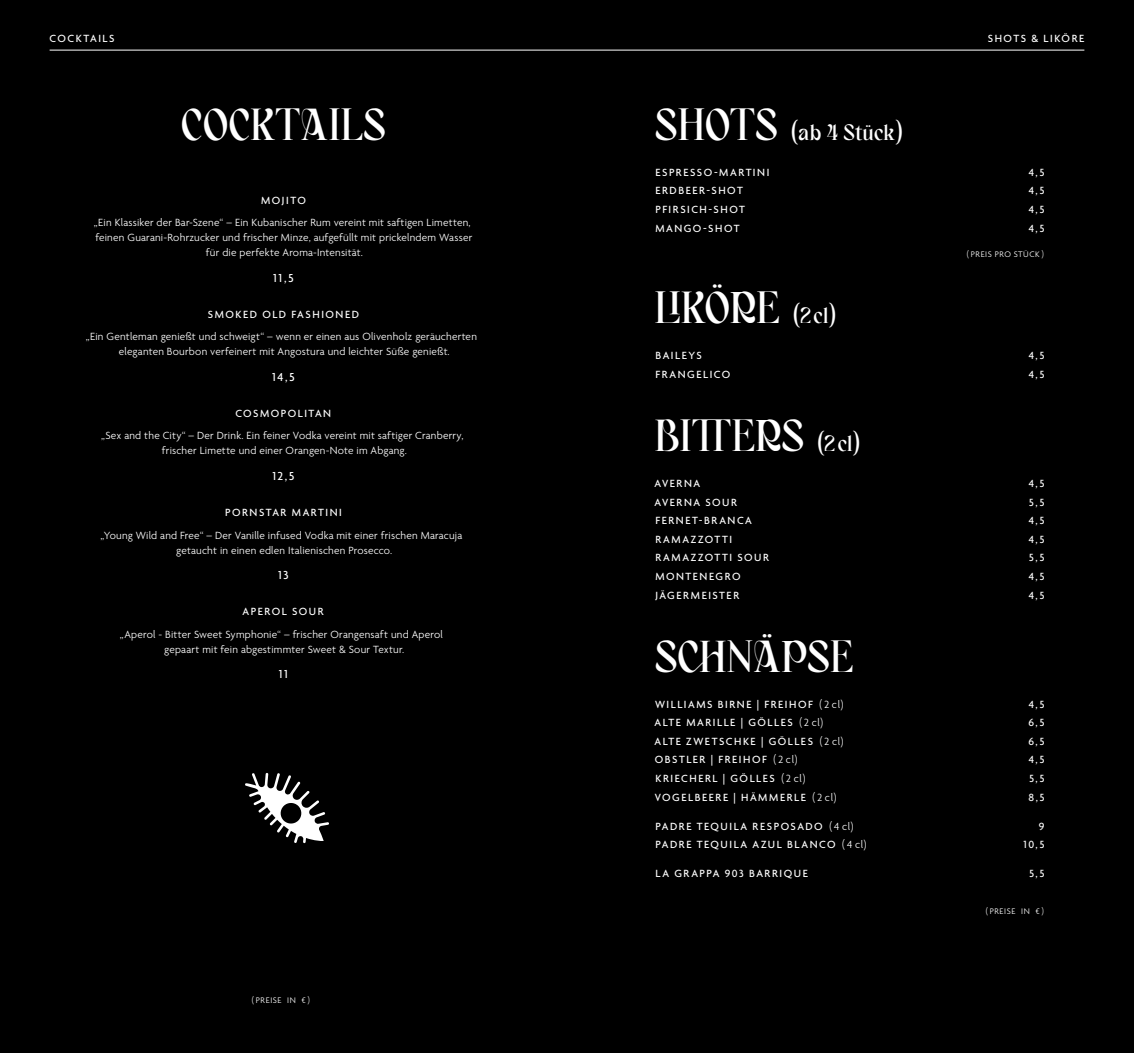
<style>
.page{position:relative;width:1134px;height:1053px;background:#fff}
.page>*{position:absolute;margin:0;border:0;box-sizing:border-box;transform-origin:0 0}
.t1{font:45px "Bagerich";letter-spacing:-.005em;color:#fff}
.t2{font:22.5px "Bagerich";letter-spacing:-.005em;color:#fff}
.t3{font:500 12.5px "Agenda One";letter-spacing:.115em;color:#fff}
.t4{font:300 11.25px/15px "Agenda One";letter-spacing:.02em;color:#fff;text-align:center}
.t5{font:500 11.25px "Agenda One";letter-spacing:.135em;color:#fff}
.t6{font:300 8.75px "Agenda One";letter-spacing:.07em;color:#fff}
.s1{font-size:45px}
.s2{font-size:22.5px}
.s3{font-weight:300}
</style>
<div class="page">
<div style="left:0;top:0;width:1134px;height:1052px;background:#000"></div>
<svg style="left:245px;top:773px;width:84px;height:70px"></svg>
<hr style="left:50px;top:50px;width:1034px;height:1px;background:#fff">
<p class="t5" style="left:50px;top:32px;width:66px">COCKTAILS</p>
<p class="t5" style="left:988px;top:32px;width:98px">SHOTS &amp; LIKÖRE</p>
<h1 class="t1" style="left:181px;top:92px;width:206px">COCKTAILS</h1>
<p class="t5" style="left:261px;top:195px;width:46px">MOJITO</p>
<p class="t4" style="left:94px;top:215px;width:380px">„Ein Klassiker der Bar-Szene“ – Ein Kubanischer Rum vereint mit saftigen Limetten, feinen Guarani-Rohrzucker und frischer Minze, aufgefüllt mit prickelndem Wasser für die perfekte Aroma-Intensität.</p>
<p class="t3" style="left:273px;top:271px;width:22px">11,5</p>
<p class="t5" style="left:208px;top:309px;width:153px">SMOKED OLD FASHIONED</p>
<p class="t4" style="left:86px;top:329px;width:393px">„Ein Gentleman genießt und schweigt“ – wenn er einen aus Olivenholz geräucherten eleganten Bourbon verfeinert mit Angostura und leichter Süße genießt.</p>
<p class="t3" style="left:272px;top:370px;width:24px">14,5</p>
<p class="t5" style="left:235px;top:407px;width:97px">COSMOPOLITAN</p>
<p class="t4" style="left:101px;top:428px;width:364px">„Sex and the City“ – Der Drink. Ein feiner Vodka vereint mit saftiger Cranberry, frischer Limette und einer Orangen-Note im Abgang.</p>
<p class="t3" style="left:272px;top:469px;width:24px">12,5</p>
<p class="t5" style="left:225px;top:506px;width:118px">PORNSTAR MARTINI</p>
<p class="t4" style="left:100px;top:527px;width:363px">„Young Wild and Free“ – Der Vanille infused Vodka mit einer frischen Maracuja getaucht in einen edlen Italienischen Prosecco.</p>
<p class="t3" style="left:278px;top:568px;width:12px">13</p>
<p class="t5" style="left:243px;top:605px;width:83px">APEROL SOUR</p>
<p class="t4" style="left:120px;top:626px;width:324px">„Aperol - Bitter Sweet Symphonie“ – frischer Orangensaft und Aperol gepaart mit fein abgestimmter Sweet &amp; Sour Textur.</p>
<p class="t3" style="left:279px;top:667px;width:11px">11</p>
<p class="t6" style="left:251px;top:995px;width:62px">(PREISE IN €)</p>
<h2 class="t2" style="left:655px;top:116px;width:249px"><span class="s1">SHOTS</span> (ab 4 Stück)</h2>
<p class="t5" style="left:655px;top:166px;width:115px">ESPRESSO-MARTINI</p>
<p class="t5" style="left:1029px;top:166px;width:17px">4,5</p>
<p class="t5" style="left:655px;top:185px;width:89px">ERDBEER-SHOT</p>
<p class="t5" style="left:1029px;top:185px;width:17px">4,5</p>
<p class="t5" style="left:655px;top:203px;width:91px">PFIRSICH-SHOT</p>
<p class="t5" style="left:1029px;top:203px;width:17px">4,5</p>
<p class="t5" style="left:655px;top:222px;width:86px">MANGO-SHOT</p>
<p class="t5" style="left:1029px;top:222px;width:17px">4,5</p>
<p class="t6" style="left:966px;top:250px;width:80px">(PREIS PRO STÜCK)</p>
<h1 class="t1" style="left:654px;top:276px;width:183px">LIKÖRE <span class="s2">(2cl)</span></h1>
<p class="t5" style="left:655px;top:350px;width:48px">BAILEYS</p>
<p class="t5" style="left:1029px;top:350px;width:17px">4,5</p>
<p class="t5" style="left:655px;top:368px;width:76px">FRANGELICO</p>
<p class="t5" style="left:1029px;top:368px;width:17px">4,5</p>
<h1 class="t1" style="left:654px;top:403px;width:207px">BITTERS <span class="s2">(2cl)</span></h1>
<p class="t5" style="left:654px;top:477px;width:47px">AVERNA</p>
<p class="t5" style="left:1029px;top:477px;width:17px">4,5</p>
<p class="t5" style="left:654px;top:496px;width:84px">AVERNA SOUR</p>
<p class="t5" style="left:1029px;top:496px;width:17px">5,5</p>
<p class="t5" style="left:655px;top:514px;width:98px">FERNET-BRANCA</p>
<p class="t5" style="left:1029px;top:514px;width:17px">4,5</p>
<p class="t5" style="left:655px;top:533px;width:78px">RAMAZZOTTI</p>
<p class="t5" style="left:1029px;top:533px;width:17px">4,5</p>
<p class="t5" style="left:655px;top:551px;width:115px">RAMAZZOTTI SOUR</p>
<p class="t5" style="left:1029px;top:551px;width:17px">5,5</p>
<p class="t5" style="left:655px;top:570px;width:87px">MONTENEGRO</p>
<p class="t5" style="left:1029px;top:570px;width:17px">4,5</p>
<p class="t5" style="left:655px;top:589px;width:85px">JÄGERMEISTER</p>
<p class="t5" style="left:1029px;top:589px;width:17px">4,5</p>
<h1 class="t1" style="left:655px;top:624px;width:200px">SCHNÄPSE</h1>
<p class="t5" style="left:655px;top:698px;width:190px">WILLIAMS BIRNE | FREIHOF <span class="s3">(2cl)</span></p>
<p class="t5" style="left:1029px;top:698px;width:17px">4,5</p>
<p class="t5" style="left:654px;top:716px;width:170px">ALTE MARILLE | GÖLLES <span class="s3">(2cl)</span></p>
<p class="t5" style="left:1028px;top:716px;width:18px">6,5</p>
<p class="t5" style="left:654px;top:735px;width:191px">ALTE ZWETSCHKE | GÖLLES <span class="s3">(2cl)</span></p>
<p class="t5" style="left:1028px;top:735px;width:18px">6,5</p>
<p class="t5" style="left:655px;top:753px;width:144px">OBSTLER | FREIHOF <span class="s3">(2cl)</span></p>
<p class="t5" style="left:1029px;top:753px;width:17px">4,5</p>
<p class="t5" style="left:655px;top:772px;width:152px">KRIECHERL | GÖLLES <span class="s3">(2cl)</span></p>
<p class="t5" style="left:1029px;top:772px;width:17px">5,5</p>
<p class="t5" style="left:655px;top:790px;width:183px">VOGELBEERE | HÄMMERLE <span class="s3">(2cl)</span></p>
<p class="t5" style="left:1028px;top:790px;width:18px">8,5</p>
<p class="t5" style="left:655px;top:820px;width:200px">PADRE TEQUILA RESPOSADO <span class="s3">(4cl)</span></p>
<p class="t5" style="left:1039px;top:820px;width:7px">9</p>
<p class="t5" style="left:655px;top:838px;width:213px">PADRE TEQUILA AZUL BLANCO <span class="s3">(4cl)</span></p>
<p class="t5" style="left:1023px;top:838px;width:23px">10,5</p>
<p class="t5" style="left:655px;top:867px;width:154px">LA GRAPPA 903 BARRIQUE</p>
<p class="t5" style="left:1029px;top:867px;width:17px">5,5</p>
<p class="t6" style="left:985px;top:906px;width:62px">(PREISE IN €)</p>
</div>
